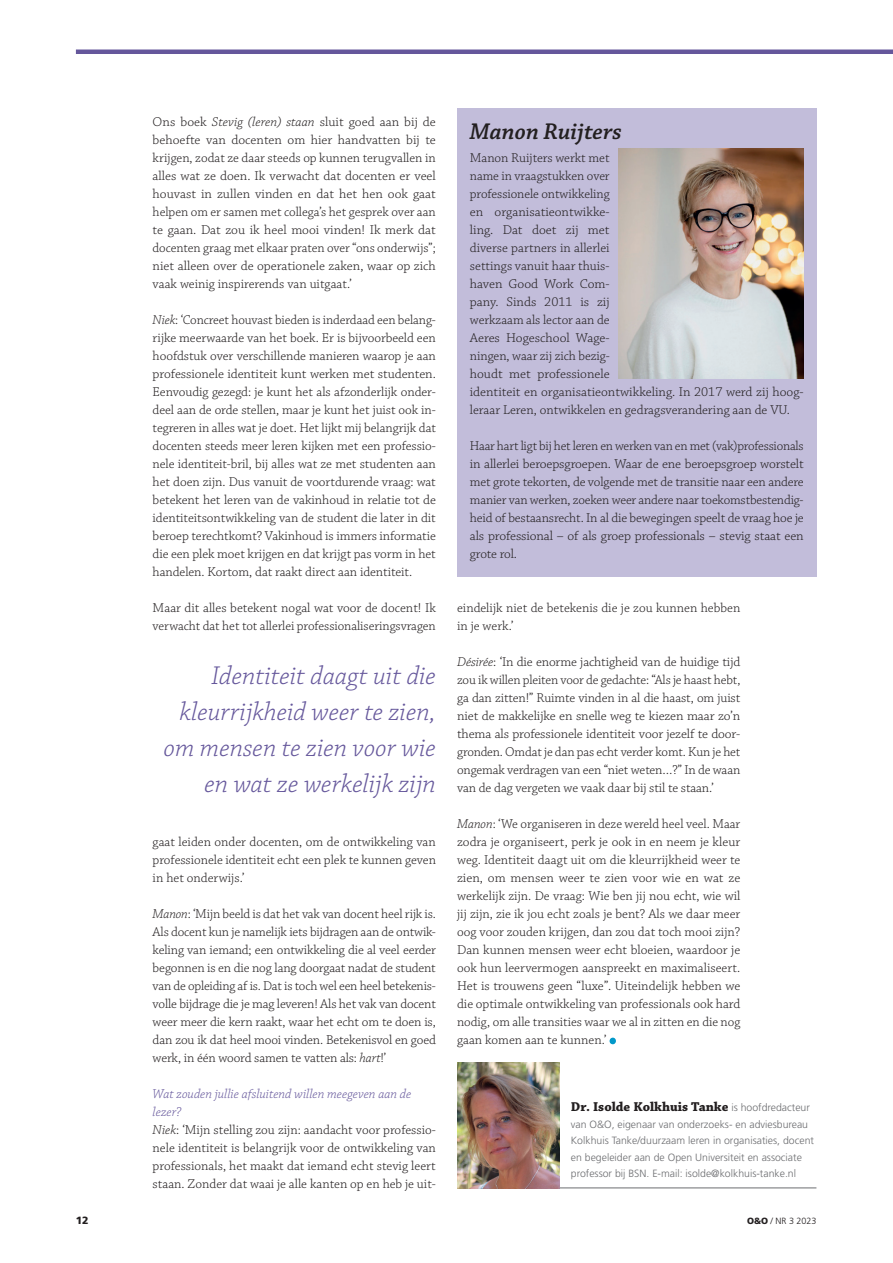
<style>
.page{position:relative;width:893px;height:1263px;background:#fff}
.page>*{position:absolute;margin:0;border:0;box-sizing:border-box;transform-origin:0 0}
.t1{font:italic 300 27px/36px "Chaparral Pro";color:#65579b;text-align:right}
.t2{font:italic 600 24px "Chaparral Pro";color:#231f20}
.t3{font:300 13.5px/18px "Chaparral Pro";color:#231f20;text-align:justify}
.t4{font:700 13.5px "Chaparral Pro";color:#231f20}
.t5{font:300 10.5px/16.5px "Frutiger LT Std";color:#6c6d70}
.t6{font:900 10.5px "Frutiger LT Std";color:#231f20}
.t7{font:300 9px "Frutiger LT Std";color:#231f20}
.s1{font-style:italic}
.s2{font-style:italic;color:#65579b}
.s3{font-family:"Frutiger LT Std";font-weight:300;font-size:10.5px;color:#6c6d70}
.s4{font-weight:900}
</style>
<div class="page">
<div style="left:76px;top:49px;width:817px;height:5px;background:#65579b"></div>
<hr style="left:457px;top:1187px;width:359px;height:1px;background:#6c6d70">
<img style="left:457px;top:1062px;width:102px;height:126px">
<svg style="left:610px;top:1038px;width:6px;height:6px"></svg>
<div style="left:457px;top:108px;width:359px;height:468px;background:#c2bdda"></div>
<img style="left:618px;top:149px;width:186px;height:229px">
<p class="t3" style="left:153px;top:113px;width:285px">Ons boek <span class="s1">Stevig (leren) staan</span> sluit goed aan bij de behoefte van docenten om hier handvatten bij te krijgen, zodat ze daar steeds op kunnen terugvallen in alles wat ze doen. Ik verwacht dat docenten er veel houvast in zullen vinden en dat het hen ook gaat helpen om er samen met collega’s het gesprek over aan te gaan. Dat zou ik heel mooi vinden! Ik merk dat docenten graag met elkaar praten over “ons onderwijs”; niet alleen over de operationele zaken, waar op zich vaak weinig inspirerends van uitgaat.’</p>
<p class="t3" style="left:153px;top:311px;width:285px"><span class="s1">Niek</span>: ‘Concreet houvast bieden is inderdaad een belang&shy;rijke meerwaarde van het boek. Er is bijvoorbeeld een hoofdstuk over verschillende manieren waarop je aan professionele identiteit kunt werken met studenten.<br>Eenvoudig gezegd: je kunt het als afzonderlijk onder&shy;deel aan de orde stellen, maar je kunt het juist ook in&shy;tegreren in alles wat je doet. Het lijkt mij belangrijk dat docenten steeds meer leren kijken met een professio&shy;nele identiteit-bril, bij alles wat ze met studenten aan het doen zijn. Dus vanuit de voortdurende vraag: wat betekent het leren van de vakinhoud in relatie tot de identiteitsontwikkeling van de student die later in dit beroep terechtkomt? Vakinhoud is immers informatie die een plek moet krijgen en dat krijgt pas vorm in het handelen. Kortom, dat raakt direct aan identiteit.</p>
<p class="t3" style="left:153px;top:599px;width:285px">Maar dit alles betekent nogal wat voor de docent! Ik verwacht dat het tot allerlei professionaliseringsvragen</p>
<h1 class="t1" style="left:164px;top:659px;width:274px">Identiteit daagt uit die kleurrijkheid weer te zien, om mensen te zien voor wie en wat ze werkelijk zijn</h1>
<p class="t3" style="left:153px;top:833px;width:285px">gaat leiden onder docenten, om de ontwikkeling van professionele identiteit echt een plek te kunnen geven in het onderwijs.’</p>
<p class="t3" style="left:153px;top:905px;width:285px"><span class="s1">Manon</span>: ‘Mijn beeld is dat het vak van docent heel rijk is.<br>Als docent kun je namelijk iets bijdragen aan de ontwik&shy;keling van iemand; een ontwikkeling die al veel eerder begonnen is en die nog lang doorgaat nadat de student van de opleiding af is. Dat is toch wel een heel betekenis&shy;volle bijdrage die je mag leveren! Als het vak van docent weer meer die kern raakt, waar het echt om te doen is, dan zou ik dat heel mooi vinden. Betekenisvol en goed werk, in één woord samen te vatten als: <span class="s1">hart</span>!’</p>
<p class="t3" style="left:153px;top:1085px;width:285px;text-align:left"><span class="s2">Wat zouden jullie afsluitend willen meegeven aan de lezer?<br></span><span class="s1">Niek</span>: ‘Mijn stelling zou zijn: aandacht voor professio&shy;nele identiteit is belangrijk voor de ontwikkeling van professionals, het maakt dat iemand echt stevig leert staan. Zonder dat waai je alle kanten op en heb je uit-</p>
<h2 class="t2" style="left:470px;top:117px;width:153px">Manon Ruijters</h2>
<p class="t3" style="left:470px;top:149px;width:335px;text-align:left">Manon Ruijters werkt met<br>name in vraagstukken over<br>professionele ontwikkeling<br>en organisatieontwikke-<br>ling. Dat doet zij met<br>diverse partners in allerlei<br>settings vanuit haar thuis-<br>haven Good Work Com-<br>pany. Sinds 2011 is zij<br>werkzaam als lector aan de<br>Aeres Hogeschool Wage-<br>ningen, waar zij zich bezig-<br>houdt met professionele<br>identiteit en organisatieontwikkeling. In 2017 werd zij hoog&shy;leraar Leren, ontwikkelen en gedragsverandering aan de VU.</p>
<p class="t3" style="left:470px;top:437px;width:335px">Haar hart ligt bij het leren en werken van en met (vak)professionals in allerlei beroepsgroepen. Waar de ene beroepsgroep worstelt met grote tekorten, de volgende met de transitie naar een andere manier van werken, zoeken weer andere naar toekomstbestendig&shy;heid of bestaansrecht. In al die bewegingen speelt de vraag hoe je als professional – of als groep professionals – stevig staat een grote rol.</p>
<p class="t3" style="left:457px;top:599px;width:285px">eindelijk niet de betekenis die je zou kunnen hebben in je werk.’</p>
<p class="t3" style="left:457px;top:653px;width:285px"><span class="s1">Désirée</span>: ‘In die enorme jachtigheid van de huidige tijd zou ik willen pleiten voor de gedachte: “Als je haast hebt, ga dan zitten!” Ruimte vinden in al die haast, om juist niet de makkelijke en snelle weg te kiezen maar zo’n thema als professionele identiteit voor jezelf te door&shy;gronden. Omdat je dan pas echt verder komt. Kun je het ongemak verdragen van een “niet weten…?” In de waan van de dag vergeten we vaak daar bij stil te staan.’</p>
<p class="t3" style="left:457px;top:815px;width:285px"><span class="s1">Manon</span>: ‘We organiseren in deze wereld heel veel. Maar zodra je organiseert, perk je ook in en neem je kleur weg. Identiteit daagt uit om die kleurrijkheid weer te zien, om mensen weer te zien voor wie en wat ze werkelijk zijn. De vraag: Wie ben jij nou echt, wie wil jij zijn, zie ik jou echt zoals je bent? Als we daar meer oog voor zouden krijgen, dan zou dat toch mooi zijn?<br>Dan kunnen mensen weer echt bloeien, waardoor je ook hun leervermogen aanspreekt en maximaliseert.<br>Het is trouwens geen “luxe”. Uiteindelijk hebben we die optimale ontwikkeling van professionals ook hard nodig, om alle transities waar we al in zitten en die nog gaan komen aan te kunnen.’</p>
<p class="t4" style="left:571px;top:1099px;width:241px">Dr. Isolde Kolkhuis Tanke <span class="s3">is hoofdredacteur</span></p>
<p class="t5" style="left:571px;top:1116px;width:245px">van O&amp;O, eigenaar van onderzoeks- en adviesbureau Kolkhuis Tanke/duurzaam leren in organisaties, docent en begeleider aan de Open Universiteit en associate professor bij BSN. E-mail: isolde@kolkhuis-tanke.nl</p>
<p class="t6" style="left:76px;top:1214px;width:14px">12</p>
<p class="t7" style="left:747px;top:1216px;width:71px"><span class="s4">O&amp;O</span> / NR 3 2023</p>
</div>
